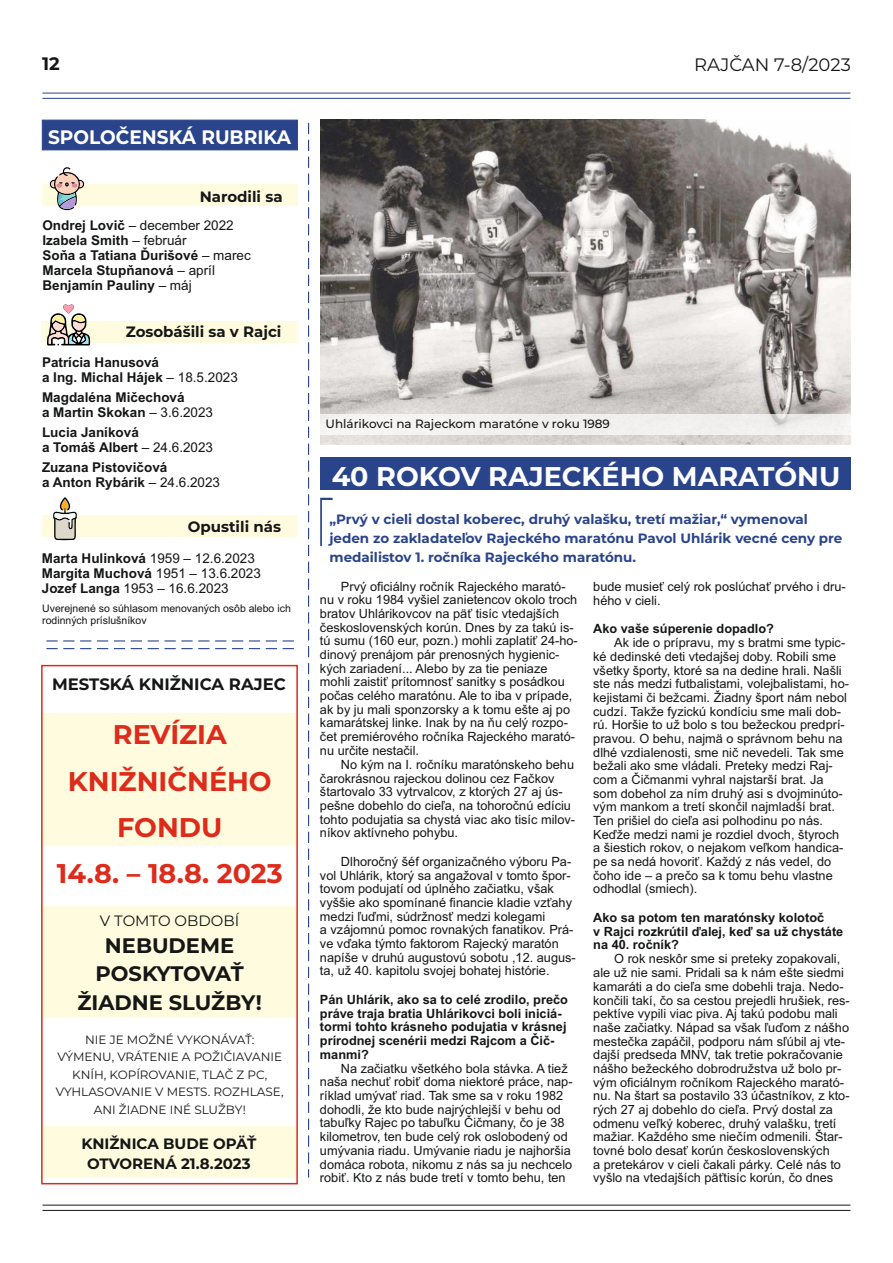
<style>
.page{position:relative;width:893px;height:1263px;background:#fff}
.page>*{position:absolute;margin:0;border:0;box-sizing:border-box;transform-origin:0 0}
.t1{font:700 27px/46.2px "Montserrat";color:#dd2b1c;text-align:center}
.t2{font:700 27px "Montserrat";color:#fff}
.t3{font:700 21px/28.3px "Montserrat";color:#151616;text-align:center}
.t4{font:700 19.5px "Montserrat";color:#fff;scale:.95 1}
.t5{font:18px "Montserrat";color:#151616}
.t6{font:700 18px "Montserrat";color:#151616}
.t7{font:700 16.5px "Montserrat";color:#151616}
.t8{font:700 15px/20.7px "Montserrat";color:#151616;text-align:center}
.t9{font:15px "Montserrat";color:#151616}
.t10{font:700 13.5px/15.1px "Arial";color:#151616}
.t11{font:700 13.5px/18.6px "Montserrat";color:#2a448b}
.t12{font:13.5px/15.1px "Arial";color:#151616}
.t13{font:12.75px/13.6px "Arial";color:#151616}
.t14{font:700 12.75px/13.6px "Arial";color:#151616}
.t15{font:12px/17.5px "Montserrat";color:#151616;text-align:center}
.t16{font:500 12px "Montserrat";color:#151616}
.t17{font:10.5px/11.7px "Arial";color:#151616}
.s1{font-weight:400}
.s2{font-weight:700}
</style>
<div class="page">
<hr style="left:42px;top:93px;width:808px;height:1px;background:#2a448b">
<hr style="left:42px;top:98px;width:808px;height:1px;background:#2a448b">
<hr style="left:42px;top:1210px;width:808px;height:1px;background:#151616">
<hr style="left:42px;top:1205px;width:808px;height:1px;background:#151616">
<svg style="left:41px;top:119px;width:257px;height:32px;background:#334c90"></svg>
<div style="left:42px;top:184px;width:256px;height:22px;background:#fffbde"></div>
<svg style="left:49px;top:167px;width:35px;height:44px"></svg>
<div style="left:42px;top:516px;width:256px;height:21px;background:#fffbde"></div>
<svg style="left:53px;top:497px;width:24px;height:43px"></svg>
<div style="left:42px;top:321px;width:255px;height:21px;background:#fffbde"></div>
<svg style="left:47px;top:304px;width:45px;height:42px"></svg>
<svg style="left:308px;top:123px;width:1px;height:1054px"></svg>
<svg style="left:46px;top:648px;width:248px;height:1px"></svg>
<svg style="left:46px;top:640px;width:248px;height:1px"></svg>
<div style="left:41px;top:905px;width:257px;height:112px;background:#fffbde"></div>
<div style="left:41px;top:1127px;width:257px;height:51px;background:#fffbde"></div>
<div style="left:41px;top:713px;width:257px;height:132px;background:#fffbde"></div>
<div style="left:41px;top:665px;width:257px;height:519px;border:2px solid #dd2b1c"></div>
<img style="left:320px;top:120px;width:530px;height:324px">
<div style="left:320px;top:458px;width:530px;height:32px;background:#2a448b"></div>
<svg style="left:320px;top:498px;width:13px;height:48px"></svg>
<div style="left:320px;top:414px;width:530px;height:20px;background:#f2f1f0"></div>
<h3 class="t6" style="left:42px;top:53px;width:19px">12</h3>
<h3 class="t5" style="left:694px;top:53px;width:158px">RAJČAN 7-8/2023</h3>
<h3 class="t4" style="left:48px;top:125px;width:257px">SPOLOČENSKÁ RUBRIKA</h3>
<p class="t8" style="left:200px;top:186px;width:84px">Narodili sa</p>
<p class="t10" style="left:42px;top:219px;width:210px">Ondrej Lovič <span class="s1">– december 2022<br></span>Izabela Smith <span class="s1">– február<br></span>Soňa a Tatiana Ďurišové <span class="s1">– marec<br></span>Marcela Stupňanová <span class="s1">– apríl<br></span>Benjamín Pauliny <span class="s1">– máj</span></p>
<p class="t8" style="left:126px;top:321px;width:157px">Zosobášili sa v Rajci</p>
<p class="t10" style="left:42px;top:356px;width:197px">Patrícia Hanusová<br>a Ing. Michal Hájek <span class="s1">– 18.5.2023</span></p>
<p class="t10" style="left:42px;top:391px;width:173px">Magdaléna Mičechová<br>a Martin Skokan <span class="s1">– 3.6.2023</span></p>
<p class="t10" style="left:42px;top:426px;width:173px">Lucia Janíková<br>a Tomáš Albert <span class="s1">– 24.6.2023</span></p>
<p class="t10" style="left:42px;top:461px;width:180px">Zuzana Pistovičová<br>a Anton Rybárik <span class="s1">– 24.6.2023</span></p>
<p class="t8" style="left:188px;top:516px;width:95px">Opustili nás</p>
<p class="t12" style="left:42px;top:552px;width:221px"><span class="s2">Marta Hulinková</span> 1959 – 12.6.2023<br><span class="s2">Margita Muchová</span> 1951 – 13.6.2023<br><span class="s2">Jozef Langa</span> 1953 – 16.6.2023</p>
<p class="t17" style="left:42px;top:604px;width:250px">Uverejnené so súhlasom menovaných osôb alebo ich rodinných príslušníkov</p>
<p class="t7" style="left:52px;top:674px;width:235px">MESTSKÁ KNIŽNICA RAJEC</p>
<h1 class="t1" style="left:57px;top:711px;width:227px">REVÍZIA<br>KNIŽNIČNÉHO<br>FONDU<br>14.8. – 18.8. 2023</h1>
<p class="t9" style="left:100px;top:912px;width:141px">V TOMTO OBDOBÍ</p>
<h2 class="t3" style="left:77px;top:931px;width:186px">NEBUDEME<br>POSKYTOVAŤ<br>ŽIADNE SLUŽBY!</h2>
<p class="t15" style="left:56px;top:1031px;width:229px">NIE JE MOŽNÉ VYKONÁVAŤ:<br>VÝMENU, VRÁTENIE A POŽIČIAVANIE<br>KNÍH, KOPÍROVANIE, TLAČ Z PC,<br>VYHLASOVANIE V MESTS. ROZHLASE,<br>ANI ŽIADNE INÉ SLUŽBY!</p>
<p class="t8" style="left:81px;top:1133px;width:176px">KNIŽNICA BUDE OPÄŤ<br>OTVORENÁ 21.8.2023</p>
<p class="t16" style="left:326px;top:416px;width:286px">Uhlárikovci na Rajeckom maratóne v roku 1989</p>
<h1 class="t2" style="left:332px;top:460px;width:510px">40 ROKOV RAJECKÉHO MARATÓNU</h1>
<p class="t11" style="left:329px;top:510px;width:514px">„Prvý v cieli dostal koberec, druhý valašku, tretí mažiar,“ vymenoval jeden zo zakladateľov Rajeckého maratónu Pavol Uhlárik vecné ceny pre medailistov 1. ročníka Rajeckého maratónu.</p>
<p class="t13" style="left:320px;top:581px;width:259px;text-indent:21px">Prvý oficiálny ročník Rajeckého marató&shy;nu v roku 1984 vyšiel zanietencov okolo troch bratov Uhlárikovcov na päť tisíc vtedajších československých korún. Dnes by za takú is&shy;tú sumu (160 eur, pozn.) mohli zaplatiť 24-ho&shy;dinový prenájom pár prenosných hygienic&shy;kých zariadení... Alebo by za tie peniaze mohli zaistiť prítomnosť sanitky s posádkou počas celého maratónu. Ale to iba v prípade, ak by ju mali sponzorsky a k tomu ešte aj po kamarátskej linke. Inak by na ňu celý rozpo&shy;čet premiérového ročníka Rajeckého marató&shy;nu určite nestačil.</p>
<p class="t13" style="left:320px;top:759px;width:257px;text-indent:21px">No kým na I. ročníku maratónskeho behu čarokrásnou rajeckou dolinou cez Fačkov štartovalo 33 vytrvalcov, z ktorých 27 aj ús&shy;pešne dobehlo do cieľa, na tohoročnú edíciu tohto podujatia sa chystá viac ako tisíc milov&shy;níkov aktívneho pohybu.</p>
<p class="t13" style="left:320px;top:856px;width:257px;text-indent:21px">Dlhoročný šéf organizačného výboru Pa&shy;vol Uhlárik, ktorý sa angažoval v tomto špor&shy;tovom podujatí od úplného začiatku, však vyššie ako spomínané financie kladie vzťahy medzi ľuďmi, súdržnosť medzi kolegami<br>a vzájomnú pomoc rovnakých fanatikov. Prá&shy;ve vďaka týmto faktorom Rajecký maratón napíše v druhú augustovú sobotu ,12. augus&shy;ta, už 40. kapitolu svojej bohatej histórie.</p>
<p class="t14" style="left:320px;top:994px;width:250px">Pán Uhlárik, ako sa to celé zrodilo, prečo práve traja bratia Uhlárikovci boli iniciá&shy;tormi tohto krásneho podujatia v krásnej prírodnej scenérii medzi Rajcom a Čič&shy;manmi?</p>
<p class="t13" style="left:320px;top:1063px;width:254px;text-indent:21px">Na začiatku všetkého bola stávka. A tiež naša nechuť robiť doma niektoré práce, nap&shy;ríklad umývať riad. Tak sme sa v roku 1982 dohodli, že kto bude najrýchlejší v behu od tabuľky Rajec po tabuľku Čičmany, čo je 38 kilometrov, ten bude celý rok oslobodený od umývania riadu. Umývanie riadu je najhoršia domáca robota, nikomu z nás sa ju nechcelo robiť. Kto z nás bude tretí v tomto behu, ten</p>
<p class="t13" style="left:593px;top:581px;width:254px">bude musieť celý rok poslúchať prvého i dru&shy;hého v cieli.</p>
<p class="t14" style="left:593px;top:623px;width:182px">Ako vaše súperenie dopadlo?</p>
<p class="t13" style="left:593px;top:637px;width:257px;text-indent:21px">Ak ide o prípravu, my s bratmi sme typic&shy;ké dedinské deti vtedajšej doby. Robili sme všetky športy, ktoré sa na dedine hrali. Našli ste nás medzi futbalistami, volejbalistami, ho&shy;kejistami či bežcami. Žiadny šport nám nebol cudzí. Takže fyzickú kondíciu sme mali dob&shy;rú. Horšie to už bolo s tou bežeckou predprí&shy;pravou. O behu, najmä o správnom behu na dlhé vzdialenosti, sme nič nevedeli. Tak sme bežali ako sme vládali. Preteky medzi Raj&shy;com a Čičmanmi vyhral najstarší brat. Ja som dobehol za ním druhý asi s dvojminúto&shy;vým mankom a tretí skončil najmladší brat.<br>Ten prišiel do cieľa asi polhodinu po nás.<br>Keďže medzi nami je rozdiel dvoch, štyroch a šiestich rokov, o nejakom veľkom handica&shy;pe sa nedá hovoriť. Každý z nás vedel, do čoho ide – a prečo sa k tomu behu vlastne odhodlal (smiech).</p>
<p class="t14" style="left:593px;top:912px;width:252px">Ako sa potom ten maratónsky kolotoč<br>v Rajci rozkrútil ďalej, keď sa už chystáte na 40. ročník?</p>
<p class="t13" style="left:593px;top:953px;width:258px;text-indent:21px">O rok neskôr sme si preteky zopakovali, ale už nie sami. Pridali sa k nám ešte siedmi kamaráti a do cieľa sme dobehli traja. Nedo&shy;končili takí, čo sa cestou prejedli hrušiek, res&shy;pektíve vypili viac piva. Aj takú podobu mali naše začiatky. Nápad sa však ľuďom z nášho mestečka zapáčil, podporu nám sľúbil aj vte&shy;dajší predseda MNV, tak tretie pokračovanie nášho bežeckého dobrodružstva už bolo pr&shy;vým oficiálnym ročníkom Rajeckého marató&shy;nu. Na štart sa postavilo 33 účastníkov, z kto&shy;rých 27 aj dobehlo do cieľa. Prvý dostal za odmenu veľký koberec, druhý valašku, tretí mažiar. Každého sme niečím odmenili. Štar&shy;tovné bolo desať korún československých<br>a pretekárov v cieli čakali párky. Celé nás to vyšlo na vtedajších päťtisíc korún, čo dnes</p>
</div>
